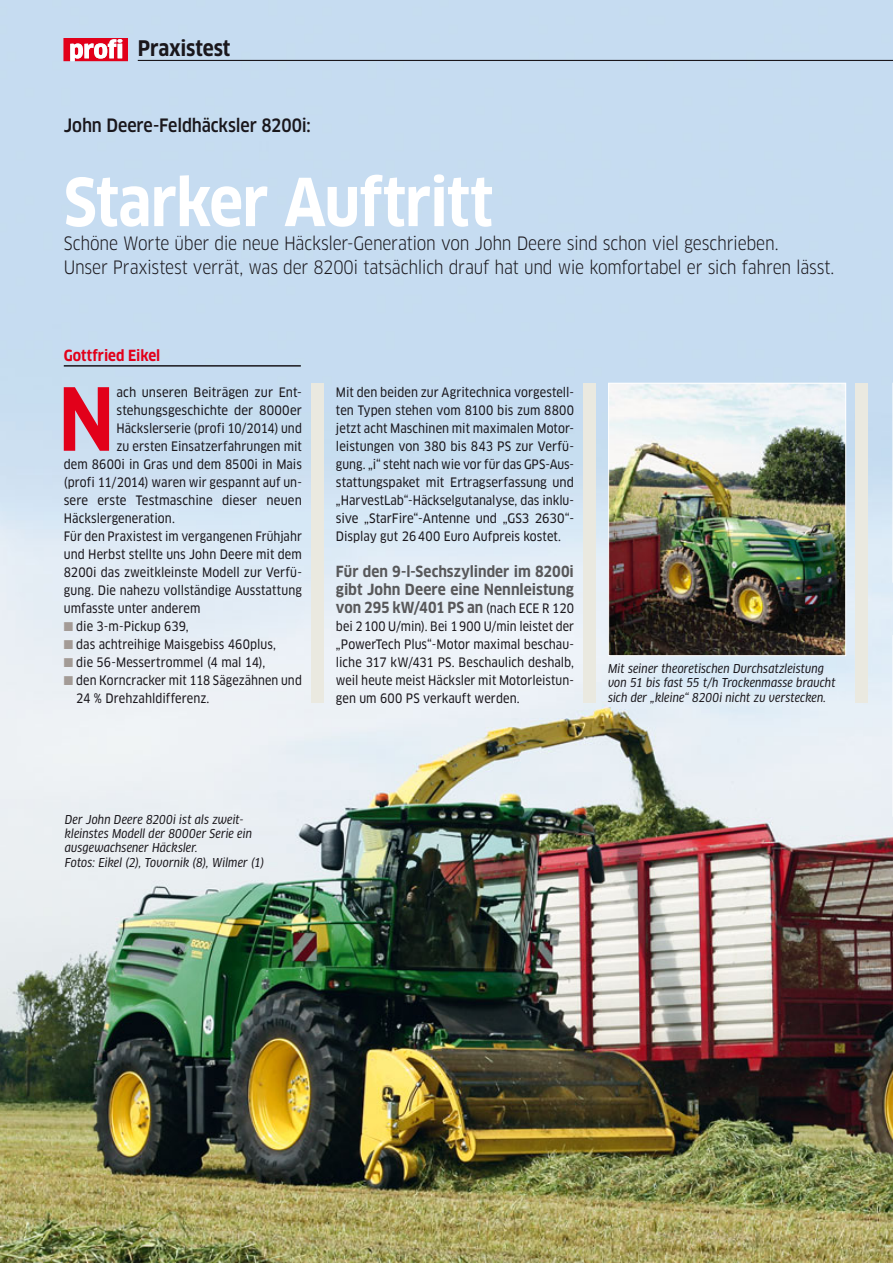
<style>
.page{position:relative;width:893px;height:1263px;background:#fff}
.page>*{position:absolute;margin:0;border:0;box-sizing:border-box;transform-origin:0 0}
.t1{font:700 condensed 84.75px "Clan OT";color:#e2001a}
.t2{font:700 condensed 64.5px "Clan OT";letter-spacing:-.015em;color:#fff}
.t3{font:700 condensed 21px "Clan OT";letter-spacing:-.005em;color:#1a171c}
.t4{font:condensed 18px/24px "Clan OT";letter-spacing:-.015em;color:#1a171c}
.t5{font:500 condensed 18px "Clan OT";letter-spacing:-.01em;color:#1a171c}
.t6{font:700 condensed 15px/18px "Clan OT";color:#58585a;text-align:justify}
.t7{font:700 condensed 15px "Clan OT";color:#e2001a}
.t8{font:12.75px/18px "Clan OT Narrow News";letter-spacing:.005em;color:#1a171c;text-align:justify}
.t9{font:12.75px/18px "Clan OT Narrow News";letter-spacing:.005em;color:#1a171c;text-align:justify;scale:.95 1}
.t10{font:12.75px/18px "Clan OT Narrow News";letter-spacing:.005em;color:#1a171c;scale:.96 1}
.t11{font:italic 12px/14.2px "Clan OT Narr News";letter-spacing:.01em;color:#1a171c;scale:.95 1}
.s1{color:#a39b96}
.s2{font-family:"Clan OT Narrow News";font-weight:400;font-stretch:normal;font-size:12.75px;color:#1a171c}
</style>
<div class="page">
<img style="left:0;top:0;width:893px;height:1263px">
<div style="left:855px;top:383px;width:13px;height:320px;background:#eae9e0"></div>
<div style="left:583px;top:383px;width:13px;height:320px;background:#eae9e0"></div>
<div style="left:311px;top:383px;width:13px;height:320px;background:#eae9e0"></div>
<hr style="left:64px;top:365px;width:237px;height:2px;background:#1a171c">
<img style="left:610px;top:385px;width:234px;height:269px">
<div style="left:608px;top:383px;width:238px;height:273px;border:1px solid #fff"></div>
<svg style="left:892px;top:383px;width:1px;height:200px"></svg>
<svg style="left:892px;top:635px;width:1px;height:182px"></svg>
<hr style="left:138px;top:60px;width:755px;height:1px;background:#1a171c">
<svg style="left:64px;top:38px;width:64px;height:23px"></svg>
<hr style="left:118px;top:44px;width:4px;height:14px;background:#fff">
<h3 class="t3" style="left:138px;top:40px;width:94px">Praxistest</h3>
<h3 class="t5" style="left:64px;top:117px;width:248px">John Deere-Feldhäcksler 8200i:</h3>
<h2 class="t2" style="left:64px;top:176px;width:431px">Starker Auftritt</h2>
<h3 class="t4" style="left:64px;top:232px;width:772px">Schöne Worte über die neue Häcksler-Generation von John Deere sind schon viel geschrieben.<br>Unser Praxistest verrät, was der 8200i tatsächlich drauf hat und wie komfortabel er sich fahren lässt.</h3>
<p class="t7" style="left:64px;top:349px;width:98px">Gottfried Eikel</p>
<h1 class="t1" style="left:58px;top:385px;width:57px">N</h1>
<p class="t8" style="left:116px;top:383px;width:187px">ach unseren Beiträgen zur Ent-</p>
<p class="t8" style="left:116px;top:401px;width:187px">stehungsgeschichte der 8000er</p>
<p class="t10" style="left:116px;top:419px;width:195px">Häckslerserie (profi 10/2014) und</p>
<p class="t8" style="left:116px;top:437px;width:187px">zu ersten Einsatzerfahrungen mit</p>
<p class="t8" style="left:64px;top:455px;width:240px">dem 8600i in Gras und dem 8500i in Mais</p>
<p class="t10" style="left:64px;top:473px;width:250px">(profi 11/2014) waren wir gespannt auf un-</p>
<p class="t8" style="left:64px;top:491px;width:240px">sere erste Testmaschine dieser neuen</p>
<p class="t8" style="left:64px;top:509px;width:113px">Häckslergeneration.</p>
<p class="t9" style="left:64px;top:527px;width:252px">Für den Praxistest im vergangenen Frühjahr</p>
<p class="t8" style="left:64px;top:545px;width:240px">und Herbst stellte uns John Deere mit dem</p>
<p class="t8" style="left:64px;top:563px;width:240px">8200i das zweitkleinste Modell zur Verfü-</p>
<p class="t8" style="left:64px;top:581px;width:240px">gung. Die nahezu vollständige Ausstattung</p>
<p class="t8" style="left:64px;top:599px;width:138px">umfasste unter anderem</p>
<p class="t8" style="left:64px;top:617px;width:126px"><span class="s1">■</span> die 3-m-Pickup 639,</p>
<p class="t8" style="left:64px;top:635px;width:214px"><span class="s1">■</span> das achtreihige Maisgebiss 460plus,</p>
<p class="t8" style="left:64px;top:653px;width:203px"><span class="s1">■</span> die 56-Messertrommel (4 mal 14),</p>
<p class="t10" style="left:76px;top:671px;width:237px;text-indent:-13px"><span class="s1">■</span> den Korncracker mit 118 Sägezähnen und<br>24 % Drehzahldifferenz.</p>
<p class="t8" style="left:336px;top:383px;width:240px">Mit den beiden zur Agritechnica vorgestell&shy;ten Typen stehen vom 8100 bis zum 8800 jetzt acht Maschinen mit maximalen Motor&shy;leistungen von 380 bis 843 PS zur Verfü&shy;gung. „i“ steht nach wie vor für das GPS-Aus&shy;stattungspaket mit Ertragserfassung und „HarvestLab“-Häckselgutanalyse, das inklu&shy;sive „StarFire“-Antenne und „GS3 2630“- Display gut 26 400 Euro Aufpreis kostet.</p>
<p class="t6" style="left:336px;top:563px;width:240px">Für den 9-l-Sechszylinder im 8200i gibt John Deere eine Nennleistung von 295 kW/401 PS an <span class="s2">(nach ECE R 120</span></p>
<p class="t9" style="left:336px;top:617px;width:252px">bei 2 100 U/min). Bei 1 900 U/min leistet der „PowerTech Plus“-Motor maximal beschau&shy;liche 317 kW/431 PS. Beschaulich deshalb, weil heute meist Häcksler mit Motorleistun&shy;gen um 600 PS verkauft werden.</p>
<p class="t11" style="left:608px;top:662px;width:241px">Mit seiner theoretischen Durchsatzleistung von 51 bis fast 55 t/h Trockenmasse braucht sich der „kleine“ 8200i nicht zu verstecken.</p>
<p class="t11" style="left:65px;top:813px;width:211px">Der John Deere 8200i ist als zweit&shy;kleinstes Modell der 8000er Serie ein ausgewachsener Häcksler.<br>Fotos: Eikel (2), Tovornik (8), Wilmer (1)</p>
</div>
